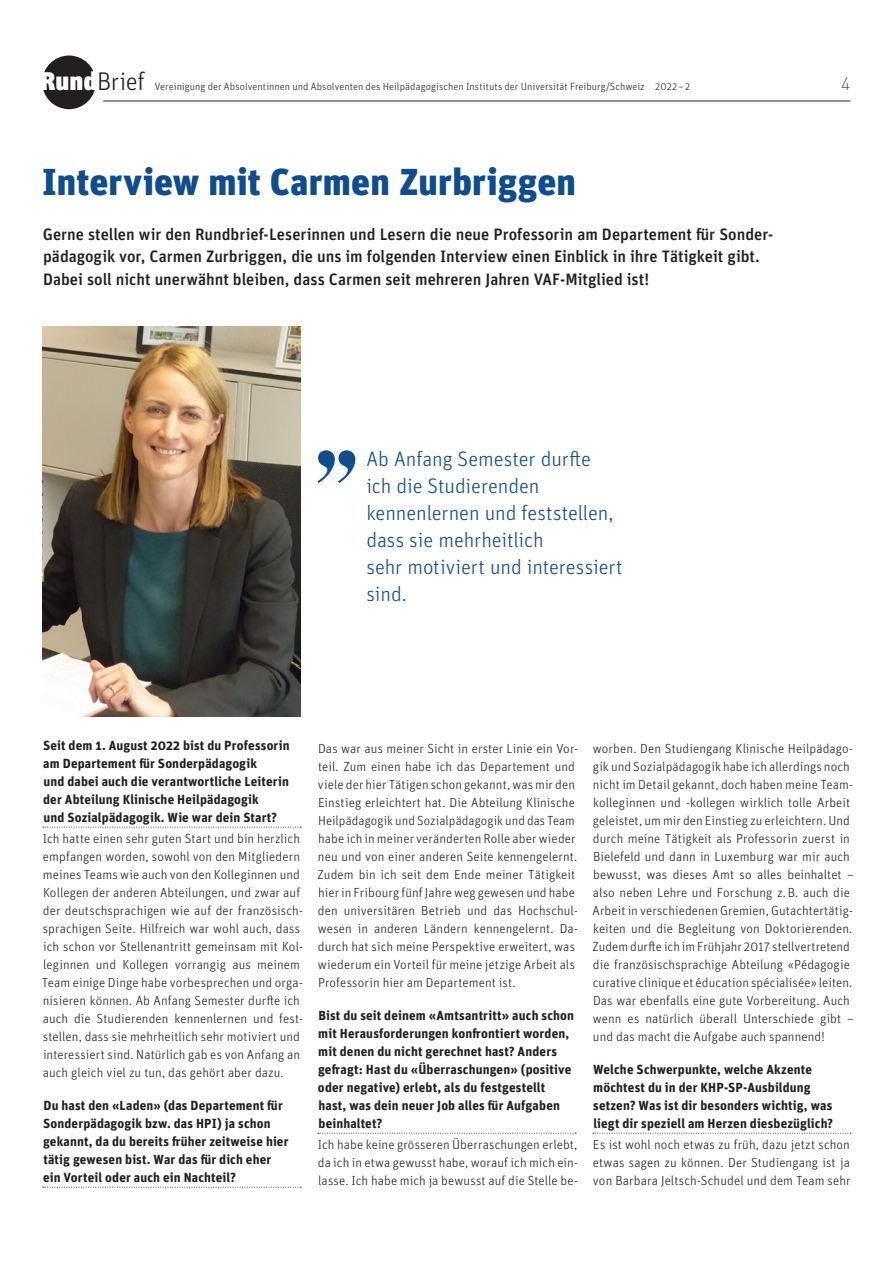
<style>
.page{position:relative;width:893px;height:1263px;background:#fff}
.page>*{position:absolute;margin:0;border:0;box-sizing:border-box;transform-origin:0 0}
.t1{font:900 37.5px "Unit OT";letter-spacing:.01em;color:#114c8c}
.t2{font:300 25.5px "Unit OT";letter-spacing:-.015em;color:#231f20}
.t3{font:300 21px/27px "Unit OT";letter-spacing:-.005em;color:#114c8c}
.t4{font:300 18px "DINOT";color:#57585a}
.t5{font:500 16.5px/22.5px "Unit OT";color:#231f20}
.t6{font:300 13.2px/18px "Unit OT";letter-spacing:.005em;color:#231f20}
.t7{font:700 13.2px/18px "Unit OT";letter-spacing:.01em;color:#231f20}
.t8{font:300 10.5px "Unit OT";letter-spacing:.005em;color:#231f20}
.s1{font-weight:900;color:#fff}
</style>
<div class="page">
<hr style="left:99px;top:101px;width:751px;height:1px;background:#231f20">
<svg style="left:36px;top:49px;width:66px;height:66px;background:#454243"></svg>
<div style="left:30px;top:43px;width:78px;height:78px;border:12px solid #fff;border-radius:50%"></div>
<svg style="left:43px;top:827px;width:258px;height:1px"></svg>
<svg style="left:43px;top:1187px;width:258px;height:1px"></svg>
<svg style="left:318px;top:1133px;width:258px;height:1px"></svg>
<svg style="left:593px;top:1133px;width:258px;height:1px"></svg>
<img style="left:43px;top:326px;width:257px;height:391px">
<svg style="left:317px;top:450px;width:38px;height:33px"></svg>
<h2 class="t2" style="left:40px;top:66px;width:106px"><span class="s1">Rund</span>Brief</h2>
<p class="t8" style="left:155px;top:80px;width:537px">Vereinigung der Absolventinnen und Absolventen des Heilpädagogischen Instituts der Universität Freiburg/Schweiz 2022–2</p>
<h3 class="t4" style="left:841px;top:71px;width:11px">4</h3>
<h1 class="t1" style="left:42px;top:157px;width:535px">Interview mit Carmen Zurbriggen</h1>
<p class="t5" style="left:43px;top:222px;width:732px">Gerne stellen wir den Rundbrief-Leserinnen und Lesern die neue Professorin am Departement für Sonder&shy;pädagogik vor, Carmen Zurbriggen, die uns im folgenden Interview einen Einblick in ihre Tätigkeit gibt.<br>Dabei soll nicht unerwähnt bleiben, dass Carmen seit mehreren Jahren VAF-Mitglied ist!</p>
<h3 class="t3" style="left:366px;top:446px;width:258px">Ab Anfang Semester durfte<br>ich die Studierenden kennenlernen und feststellen, dass sie mehrheitlich<br>sehr motiviert und interessiert sind.</h3>
<p class="t7" style="left:43px;top:736px;width:248px">Seit dem 1. August 2022 bist du Professorin am Departement für Sonderpädagogik<br>und dabei auch die verantwortliche Leiterin der Abteilung Klinische Heilpädagogik<br>und Sozialpädagogik. Wie war dein Start?</p>
<p class="t6" style="left:42px;top:829px;width:262px">Ich hatte einen sehr guten Start und bin herzlich empfangen worden, sowohl von den Mitgliedern meines Teams wie auch von den Kolleginnen und Kollegen der anderen Abteilungen, und zwar auf der deutschsprachigen wie auf der französisch&shy;sprachigen Seite. Hilfreich war wohl auch, dass ich schon vor Stellenantritt gemeinsam mit Kol&shy;leginnen und Kollegen vorrangig aus meinem Team einige Dinge habe vorbesprechen und orga&shy;nisieren können. Ab Anfang Semester durfte ich auch die Studierenden kennenlernen und fest&shy;stellen, dass sie mehrheitlich sehr motiviert und interessiert sind. Natürlich gab es von Anfang an auch gleich viel zu tun, das gehört aber dazu.</p>
<p class="t7" style="left:43px;top:1096px;width:247px">Du hast den «Laden» (das Departement für Sonderpädagogik bzw. das HPI) ja schon gekannt, da du bereits früher zeitweise hier tätig gewesen bist. War das für dich eher ein Vorteil oder auch ein Nachteil?</p>
<p class="t6" style="left:317px;top:739px;width:262px">Das war aus meiner Sicht in erster Linie ein Vor&shy;teil. Zum einen habe ich das Departement und viele der hier Tätigen schon gekannt, was mir den Einstieg erleichtert hat. Die Abteilung Klinische Heilpädagogik und Sozialpädagogik und das Team habe ich in meiner veränderten Rolle aber wieder neu und von einer anderen Seite kennengelernt.<br>Zudem bin ich seit dem Ende meiner Tätigkeit hier in Fribourg fünf Jahre weg gewesen und habe den universitären Betrieb und das Hochschul&shy;wesen in anderen Ländern kennengelernt. Da&shy;durch hat sich meine Perspektive erweitert, was wiederum ein Vorteil für meine jetzige Arbeit als Professorin hier am Departement ist.</p>
<p class="t7" style="left:318px;top:1006px;width:258px">Bist du seit deinem «Amtsantritt» auch schon mit Herausforderungen konfrontiert worden, mit denen du nicht gerechnet hast? Anders gefragt: Hast du «Überraschungen» (positive oder negative) erlebt, als du festgestellt hast, was dein neuer Job alles für Aufgaben beinhaltet?</p>
<p class="t6" style="left:318px;top:1135px;width:262px;text-align:justify">Ich habe keine grösseren Überraschungen erlebt, da ich in etwa gewusst habe, worauf ich mich ein&shy;lasse. Ich habe mich ja bewusst auf die Stelle be-</p>
<p class="t6" style="left:592px;top:739px;width:263px">worben. Den Studiengang Klinische Heilpädago&shy;gik und Sozialpädagogik habe ich allerdings noch nicht im Detail gekannt, doch haben meine Team&shy;kolleginnen und -kollegen wirklich tolle Arbeit geleistet, um mir den Einstieg zu erleichtern. Und durch meine Tätigkeit als Professorin zuerst in Bielefeld und dann in Luxemburg war mir auch bewusst, was dieses Amt so alles beinhaltet – also neben Lehre und Forschung z.B. auch die Arbeit in verschiedenen Gremien, Gutachtertätig&shy;keiten und die Begleitung von Doktorierenden.<br>Zudem durfte ich im Frühjahr 2017 stellvertretend die französischsprachige Abteilung «Pédagogie curative clinique et éducation spécialisée» leiten.<br>Das war ebenfalls eine gute Vorbereitung. Auch wenn es natürlich überall Unterschiede gibt – und das macht die Aufgabe auch spannend!</p>
<p class="t7" style="left:593px;top:1060px;width:242px">Welche Schwerpunkte, welche Akzente möchtest du in der KHP-SP-Ausbildung setzen? Was ist dir besonders wichtig, was liegt dir speziell am Herzen diesbezüglich?</p>
<p class="t6" style="left:593px;top:1135px;width:259px;text-align:justify">Es ist wohl noch etwas zu früh, dazu jetzt schon etwas sagen zu können. Der Studiengang ist ja von Barbara Jeltsch-Schudel und dem Team sehr</p>
</div>
